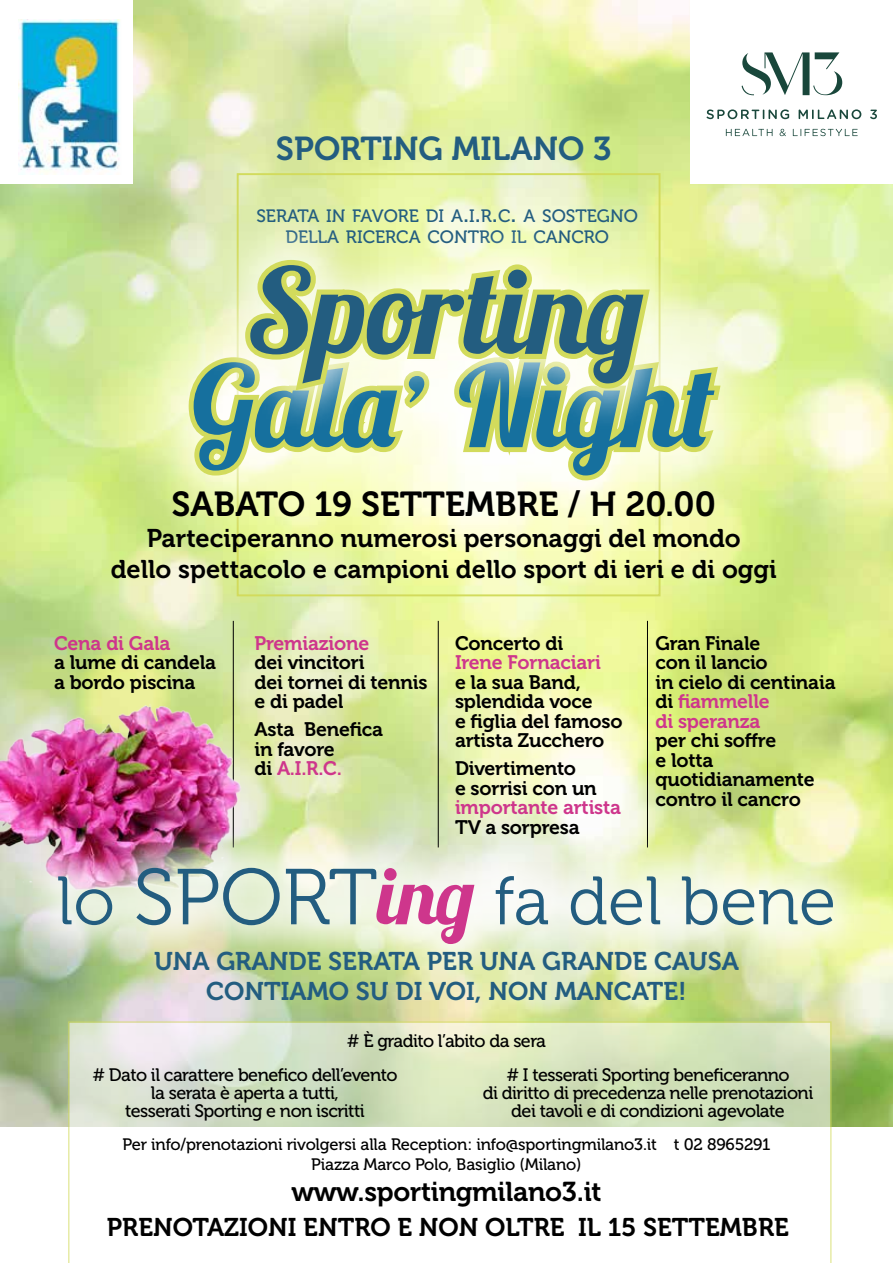
<style>
.page{position:relative;width:893px;height:1263px;background:#fff}
.page>*{position:absolute;margin:0;border:0;box-sizing:border-box;transform-origin:0 0}
.t1{font:118.35px "Lobster 1.3";color:#235d80}
.t2{font:113.25px "Lobster 1.3";color:#16709e}
.t3{font:68.1px "Museo 300";color:#235d80}
.t4{font:34.5px "Museo 700";color:#000}
.t5{font:33px "Museo 700";color:#235d80}
.t6{font:27.15px "Museo 700";letter-spacing:-.01em;color:#000}
.t7{font:25.5px/31px "Museo 700";color:#000;text-align:center}
.t8{font:25.5px/30.6px "Museo 700";color:#235d80;text-align:center}
.t9{font:19.5px/19.5px "Museo 700";letter-spacing:-.01em;color:#000}
.t10{font:19.5px "Museo 700";letter-spacing:-.01em;color:#ce368c}
.t11{font:18px/18px "Museo 500";letter-spacing:-.03em;color:#000;text-align:center}
.t12{font:17.85px/21px "Museo 500";color:#235d80;text-align:center}
.t13{font:16.5px/19.5px "Museo 500";letter-spacing:-.01em;color:#000;text-align:center}
.s1{font-size:25.5px}
.s2{color:#ce368c}
.s3{font-size:78.9px}
.s4{font-family:"Lobster 1.3";font-size:78.9px;color:#ce368c}
</style>
<div class="page">
<img style="left:0;top:0;width:893px;height:1127px">
<svg style="left:68px;top:1021px;width:764px;height:242px"></svg>
<div style="left:0;top:0;width:132px;height:184px;background:#fff"></div>
<img style="left:19px;top:19px;width:101px;height:155px">
<hr style="left:647px;top:621px;width:1px;height:226px;background:#000">
<hr style="left:438px;top:621px;width:1px;height:226px;background:#000">
<hr style="left:233px;top:621px;width:1px;height:226px;background:#000">
<div style="left:104px;top:261px;width:700px;height:303px;background:#fff;opacity:.75"></div>
<div style="left:202px;top:216px;width:491px;height:217px;background:#fff;opacity:.75"></div>
<svg style="left:184px;top:255px;width:542px;height:230px;background:#e6eda4"></svg>
<img style="left:0;top:638px;width:303px;height:284px">
<div style="left:15px;top:824px;width:861px;height:163px;background:#fff;opacity:.75"></div>
<div style="left:691px;top:0;width:202px;height:184px;background:#fff"></div>
<svg style="left:707px;top:109px;width:82px;height:10px"></svg>
<svg style="left:799px;top:109px;width:62px;height:10px"></svg>
<svg style="left:870px;top:110px;width:7px;height:9px"></svg>
<svg style="left:726px;top:129px;width:46px;height:7px"></svg>
<svg style="left:780px;top:129px;width:6px;height:7px"></svg>
<svg style="left:793px;top:129px;width:65px;height:7px"></svg>
<svg style="left:742px;top:52px;width:100px;height:43px"></svg>
<h3 class="t5" style="left:276px;top:130px;width:337px">SPORTING MILANO 3</h3>
<p class="t12" style="left:256px;top:205px;width:383px">SERATA IN FAVORE DI A<span class="s1">.</span>I<span class="s1">.</span>R<span class="s1">.</span>C<span class="s1">.</span> A SOSTEGNO<br>DELLA RICERCA CONTRO IL CANCRO</p>
<h1 class="t1" style="left:246px;top:235px;width:400px">Sporting</h1>
<h2 class="t2" style="left:191px;top:334px;width:525px">Gala’ Night</h2>
<h3 class="t4" style="left:172px;top:484px;width:546px">SABATO 19 SETTEMBRE / H 20.00</h3>
<h3 class="t7" style="left:111px;top:523px;width:667px">Parteciperanno numerosi personaggi del mondo<br>dello spettacolo e campioni dello sport di ieri e di oggi</h3>
<p class="t10" style="left:54px;top:632px;width:118px">Cena di Gala</p>
<p class="t9" style="left:54px;top:653px;width:164px">a lume di candela a bordo piscina</p>
<p class="t10" style="left:254px;top:632px;width:116px">Premiazione</p>
<p class="t9" style="left:254px;top:653px;width:175px">dei vincitori<br>dei tornei di tennis e di padel</p>
<p class="t9" style="left:254px;top:720px;width:130px">Asta Benefica in favore<br>di <span class="s2">A.I.R.C.</span></p>
<p class="t9" style="left:455px;top:634px;width:110px">Concerto di</p>
<p class="t10" style="left:455px;top:652px;width:147px">Irene Fornaciari</p>
<p class="t9" style="left:455px;top:673px;width:169px">e la sua Band, splendida voce<br>e figlia del famoso artista Zucchero</p>
<p class="t9" style="left:455px;top:759px;width:143px">Divertimento<br>e sorrisi con un</p>
<p class="t10" style="left:455px;top:797px;width:168px">importante artista</p>
<p class="t9" style="left:455px;top:818px;width:126px">TV a sorpresa</p>
<p class="t9" style="left:655px;top:634px;width:182px">Gran Finale<br>con il lancio<br>in cielo di centinaia di <span class="s2">fiammelle<br>di speranza</span></p>
<p class="t9" style="left:655px;top:731px;width:161px">per chi soffre<br>e lotta quotidianamente contro il cancro</p>
<h3 class="t3" style="left:57px;top:864px;width:781px">lo <span class="s3">SPORT</span><span class="s4">ing</span> fa del bene</h3>
<h3 class="t8" style="left:154px;top:946px;width:586px">UNA GRANDE SERATA PER UNA GRANDE CAUSA<br>CONTIAMO SU DI VOI, NON MANCATE!</h3>
<p class="t11" style="left:347px;top:1032px;width:201px"># È gradito l’abito da sera</p>
<p class="t11" style="left:92px;top:1066px;width:307px"># Dato il carattere benefico dell’evento la serata è aperta a tutti,<br>tesserati Sporting e non iscritti</p>
<p class="t11" style="left:483px;top:1066px;width:332px"># I tesserati Sporting beneficeranno<br>di diritto di precedenza nelle prenotazioni dei tavoli e di condizioni agevolate</p>
<p class="t13" style="left:123px;top:1135px;width:649px">Per info/prenotazioni rivolgersi alla Reception: info@sportingmilano3.it t 02 8965291<br>Piazza Marco Polo, Basiglio (Milano)</p>
<h3 class="t6" style="left:291px;top:1176px;width:312px">www.sportingmilano3.it</h3>
<h3 class="t7" style="left:107px;top:1212px;width:683px">PRENOTAZIONI ENTRO E NON OLTRE IL 15 SETTEMBRE</h3>
</div>
